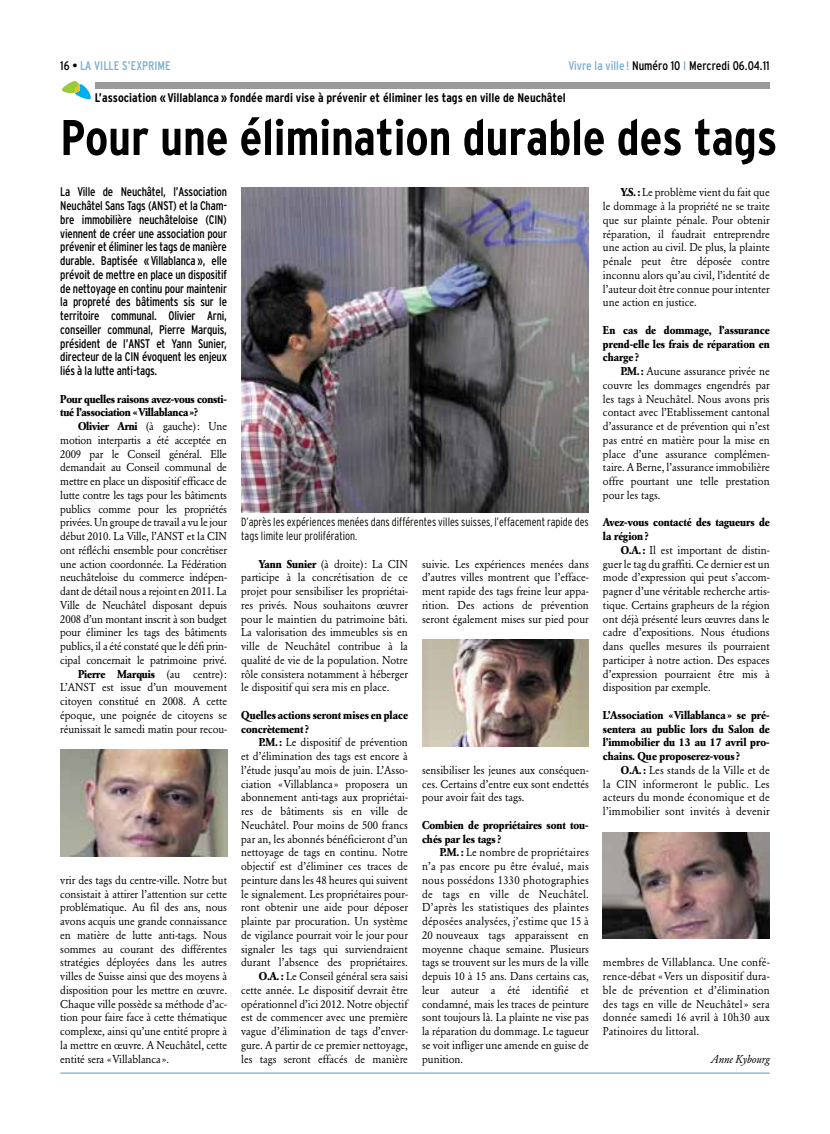
<style>
.page{position:relative;width:830px;height:1134px;background:#fff}
.page>*{position:absolute;margin:0;border:0;box-sizing:border-box;transform-origin:0 0}
.t1{font:700 condensed 50px "Interstate";letter-spacing:-.005em;color:#000}
.t2{font:condensed 12.5px/13.8px "Interstate";letter-spacing:-.015em;color:#000;text-align:justify;scale:.95 1}
.t3{font:700 condensed 12.5px "Interstate";color:#000}
.t4{font:condensed 12.5px "Interstate";letter-spacing:-.015em;color:#000}
.t5{font:condensed 12.5px "Interstate";color:#7caece}
.t6{font:300 condensed 11.88px/13.8px "Interstate";color:#000;scale:.95 1}
.t7{font:11.25px/13.8px "Garamond BE";color:#000;text-align:justify;scale:.95 1}
.t8{font:700 11.25px/13.8px "Garamond BE";color:#000;scale:.95 1}
.t9{font:italic 11.25px "Garamond BE";color:#000;scale:.95 1}
.s1{color:#000}
.s2{color:#7caece}
.s3{font-weight:700}
</style>
<div class="page">
<hr style="left:60px;top:1072px;width:709px;height:2px;background:#7caece">
<svg style="left:62px;top:81px;width:29px;height:18px"></svg>
<div style="left:95px;top:83px;width:674px;height:6px;background:#999"></div>
<img style="left:241px;top:188px;width:347px;height:324px">
<img style="left:60px;top:750px;width:167px;height:106px">
<img style="left:422px;top:640px;width:166px;height:106px">
<img style="left:602px;top:832px;width:167px;height:107px">
<p class="t5" style="left:60px;top:61px;width:112px"><span class="s1">16 •</span> LA VILLE S’EXPRIME</p>
<p class="t4" style="left:568px;top:61px;width:203px"><span class="s2">Vivre la ville !</span> Numéro 10 <span class="s2">I</span> Mercredi 06.04.11</p>
<p class="t3" style="left:95px;top:93px;width:472px">L’association «Villablanca » fondée mardi vise à prévenir et éliminer les tags en ville de Neuchâtel</p>
<h1 class="t1" style="left:60px;top:119px;width:718px">Pour une élimination durable des tags</h1>
<p class="t2" style="left:60px;top:186px;width:177px">La Ville de Neuchâtel, l’Association Neuchâtel Sans Tags (ANST) et la Cham&shy;bre immobilière neuchâteloise (CIN) viennent de créer une association pour prévenir et éliminer les tags de manière durable. Baptisée «Villablanca», elle prévoit de mettre en place un dispositif de nettoyage en continu pour maintenir la propreté des bâtiments sis sur le territoire communal. Olivier Arni, conseiller communal, Pierre Marquis, président de l’ANST et Yann Sunier, directeur de la CIN évoquent les enjeux liés à la lutte anti-tags.</p>
<p class="t8" style="left:60px;top:393px;width:177px">Pour quelles raisons avez-vous consti&shy;tué l’association «Villablanca»?</p>
<p class="t7" style="left:60px;top:420px;width:177px;text-align:right"><span class="s3">Olivier Arni</span> (à gauche): Une motion interpartis a été acceptée en 2009 par le Conseil général. Elle demandait au Conseil communal de mettre en place un dispositif efficace de lutte contre les tags pour les bâtiments publics comme pour les propriétés privées. Un groupe de travail a vu le jour début 2010. La Ville, l’ANST et la CIN ont réfléchi ensemble pour concrétiser une action coordonnée. La Fédération neuchâteloise du commerce indépen&shy;dant de détail nous a rejoint en 2011. La Ville de Neuchâtel disposant depuis 2008 d’un montant inscrit à son budget pour éliminer les tags des bâtiments publics, il a été constaté que le défi prin&shy;cipal concernait le patrimoine privé.<br><span class="s3">Pierre Marquis</span> (au centre):<br>L’ANST est issue d’un mouvement citoyen constitué en 2008. A cette époque, une poignée de citoyens se réunissait le samedi matin pour recou-</p>
<p class="t7" style="left:60px;top:874px;width:177px">vrir des tags du centre-ville. Notre but consistait à attirer l’attention sur cette problématique. Au fil des ans, nous avons acquis une grande connaissance en matière de lutte anti-tags. Nous sommes au courant des différentes stratégies déployées dans les autres villes de Suisse ainsi que des moyens à disposition pour les mettre en œuvre.<br>Chaque ville possède sa méthode d’ac&shy;tion pour faire face à cette thématique complexe, ainsi qu’une entité propre à la mettre en œuvre. A Neuchâtel, cette entité sera «Villablanca».</p>
<p class="t6" style="left:241px;top:516px;width:367px">D’après les expériences menées dans différentes villes suisses, l’effacement rapide des tags limite leur prolifération.</p>
<p class="t7" style="left:241px;top:558px;width:177px;text-indent:18px"><span class="s3">Yann Sunier</span> (à droite): La CIN participe à la concrétisation de ce projet pour sensibiliser les propriétai&shy;res privés. Nous souhaitons œuvrer pour le maintien du patrimoine bâti.<br>La valorisation des immeubles sis en ville de Neuchâtel contribue à la qualité de vie de la population. Notre rôle consistera notamment à héberger le dispositif qui sera mis en place.</p>
<p class="t8" style="left:241px;top:709px;width:177px">Quelles actions seront mises en place concrètement?</p>
<p class="t7" style="left:241px;top:736px;width:177px;text-align:right"><span class="s3">P.M. :</span> Le dispositif de prévention<br>et d’élimination des tags est encore à l’étude jusqu’au mois de juin. L’Asso&shy;ciation «Villablanca» proposera un abonnement anti-tags aux propriétai&shy;res de bâtiments sis en ville de Neuchâtel. Pour moins de 500 francs par an, les abonnés bénéficieront d’un nettoyage de tags en continu. Notre objectif est d’éliminer ces traces de peinture dans les 48 heures qui suivent le signalement. Les propriétaires pour&shy;ront obtenir une aide pour déposer plainte par procuration. Un système de vigilance pourrait voir le jour pour signaler les tags qui surviendraient durant l’absence des propriétaires.<br><span class="s3">O.A. :</span> Le Conseil général sera saisi cette année. Le dispositif devrait être opérationnel d’ici 2012. Notre objectif est de commencer avec une première vague d’élimination de tags d’enver&shy;gure. A partir de ce premier nettoyage, les tags seront effacés de manière</p>
<p class="t7" style="left:422px;top:558px;width:177px">suivie. Les expériences menées dans d’autres villes montrent que l’efface&shy;ment rapide des tags freine leur appa&shy;rition. Des actions de prévention seront également mises sur pied pour</p>
<p class="t7" style="left:422px;top:764px;width:177px">sensibiliser les jeunes aux conséquen&shy;ces. Certains d’entre eux sont endettés pour avoir fait des tags.</p>
<p class="t8" style="left:422px;top:819px;width:177px">Combien de propriétaires sont tou&shy;chés par les tags?</p>
<p class="t7" style="left:422px;top:846px;width:177px;text-indent:18px"><span class="s3">P.M. :</span> Le nombre de propriétaires n’a pas encore pu être évalué, mais nous possédons 1330 photographies de tags en ville de Neuchâtel.<br>D’après les statistiques des plaintes déposées analysées, j’estime que 15 à 20 nouveaux tags apparaissent en moyenne chaque semaine. Plusieurs tags se trouvent sur les murs de la ville depuis 10 à 15 ans. Dans certains cas, leur auteur a été identifié et condamné, mais les traces de peinture sont toujours là. La plainte ne vise pas la réparation du dommage. Le tagueur se voit infliger une amende en guise de punition.</p>
<p class="t7" style="left:602px;top:186px;width:177px;text-indent:18px"><span class="s3">Y.S. :</span> Le problème vient du fait que le dommage à la propriété ne se traite que sur plainte pénale. Pour obtenir réparation, il faudrait entreprendre une action au civil. De plus, la plainte pénale peut être déposée contre inconnu alors qu’au civil, l’identité de l’auteur doit être connue pour intenter une action en justice.</p>
<p class="t8" style="left:602px;top:324px;width:177px;text-align:justify">En cas de dommage, l’assurance prend-elle les frais de réparation en charge?</p>
<p class="t7" style="left:602px;top:365px;width:177px;text-indent:18px"><span class="s3">P.M. :</span> Aucune assurance privée ne couvre les dommages engendrés par les tags à Neuchâtel. Nous avons pris contact avec l’Etablissement cantonal d’assurance et de prévention qui n’est pas entré en matière pour la mise en place d’une assurance complémen&shy;taire. A Berne, l’assurance immobilière offre pourtant une telle prestation pour les tags.</p>
<p class="t8" style="left:602px;top:516px;width:177px">Avez-vous contacté des tagueurs de la région?</p>
<p class="t7" style="left:602px;top:544px;width:177px;text-indent:18px"><span class="s3">O.A. :</span> Il est important de distin&shy;guer le tag du graffiti. Ce dernier est un mode d’expression qui peut s’accom&shy;pagner d’une véritable recherche artis&shy;tique. Certains grapheurs de la région ont déjà présenté leurs œuvres dans le cadre d’expositions. Nous étudions dans quelles mesures ils pourraient participer à notre action. Des espaces d’expression pourraient être mis à disposition par exemple.</p>
<p class="t8" style="left:602px;top:709px;width:177px;text-align:justify">L’Association «Villablanca » se pré&shy;sentera au public lors du Salon de l’immobilier du 13 au 17 avril pro&shy;chains. Que proposerez-vous?</p>
<p class="t7" style="left:602px;top:764px;width:177px;text-indent:18px"><span class="s3">O.A. :</span> Les stands de la Ville et de la CIN informeront le public. Les acteurs du monde économique et de l’immobilier sont invités à devenir</p>
<p class="t7" style="left:602px;top:956px;width:177px">membres de Villablanca. Une confé&shy;rence-débat «Vers un dispositif dura&shy;ble de prévention et d’élimination des tags en ville de Neuchâtel» sera donnée samedi 16 avril à 10h30 aux Patinoires du littoral.</p>
<p class="t9" style="left:710px;top:1054px;width:64px">Anne Kybourg</p>
</div>
